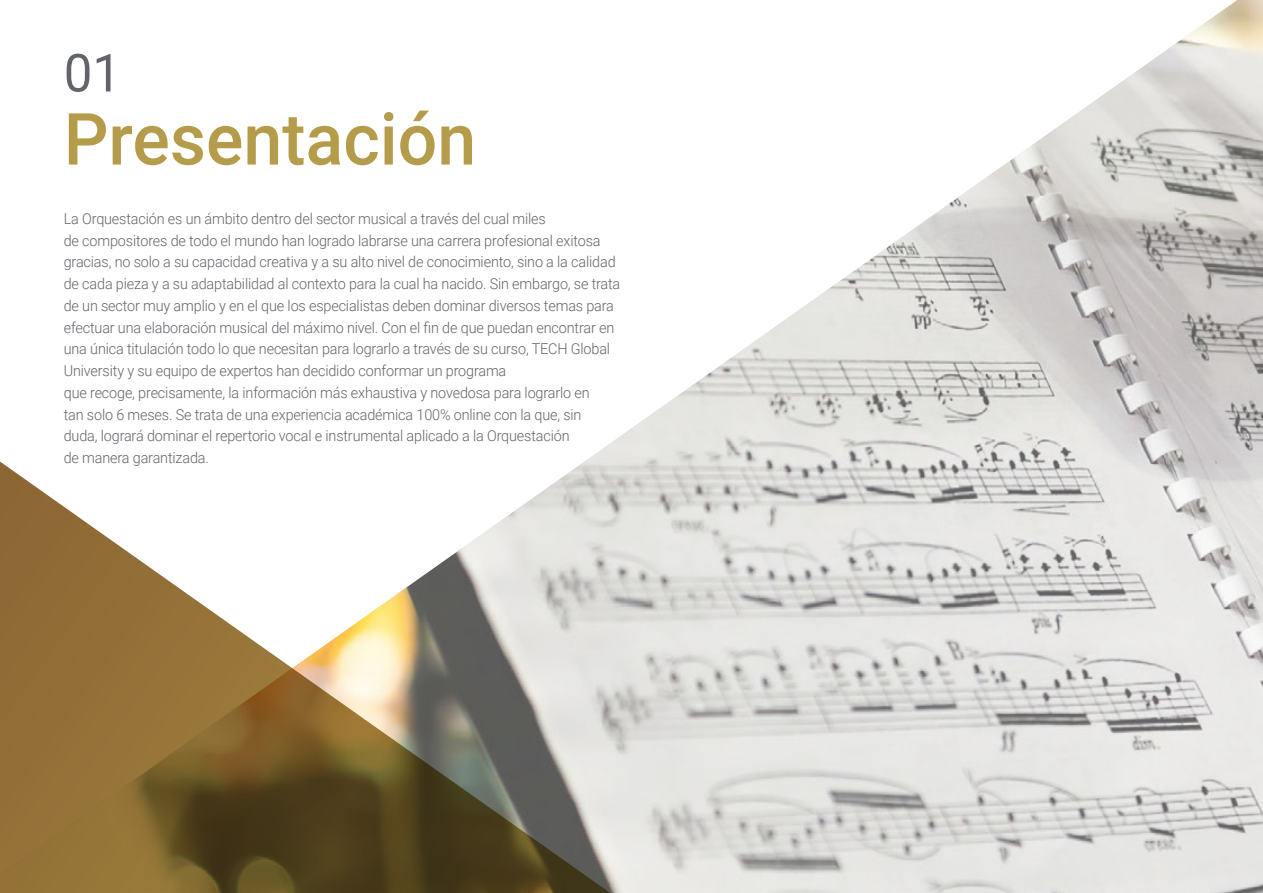
<style>
.page{position:relative;width:1263px;height:893px;background:#fff}
.page>*{position:absolute;margin:0;border:0;box-sizing:border-box;transform-origin:0 0}
.t1{font:500 72px "Roboto";color:#b49c4b}
.t2{font:52.5px "Roboto";color:#61646a}
.t3{font:300 15px/21.8px "Roboto";letter-spacing:-.01em;color:#61646a;scale:.96 1}
</style>
<div class="page">
<img style="left:607px;top:0;width:656px;height:893px">
<svg style="left:0;top:446px;width:640px;height:447px"></svg>
<h2 class="t2" style="left:64px;top:36px;width:59px">01</h2>
<h1 class="t1" style="left:64px;top:89px;width:414px">Presentación</h1>
<p class="t3" style="left:64px;top:207px;width:581px">La Orquestación es un ámbito dentro del sector musical a través del cual miles<br>de compositores de todo el mundo han logrado labrarse una carrera profesional exitosa gracias, no solo a su capacidad creativa y a su alto nivel de conocimiento, sino a la calidad de cada pieza y a su adaptabilidad al contexto para la cual ha nacido. Sin embargo, se trata de un sector muy amplio y en el que los especialistas deben dominar diversos temas para efectuar una elaboración musical del máximo nivel. Con el fin de que puedan encontrar en una única titulación todo lo que necesitan para lograrlo a través de su curso, TECH Global University y su equipo de expertos han decidido conformar un programa<br>que recoge, precisamente, la información más exhaustiva y novedosa para lograrlo en<br>tan solo 6 meses. Se trata de una experiencia académica 100% online con la que, sin<br>duda, logrará dominar el repertorio vocal e instrumental aplicado a la Orquestación<br>de manera garantizada.</p>
</div>
